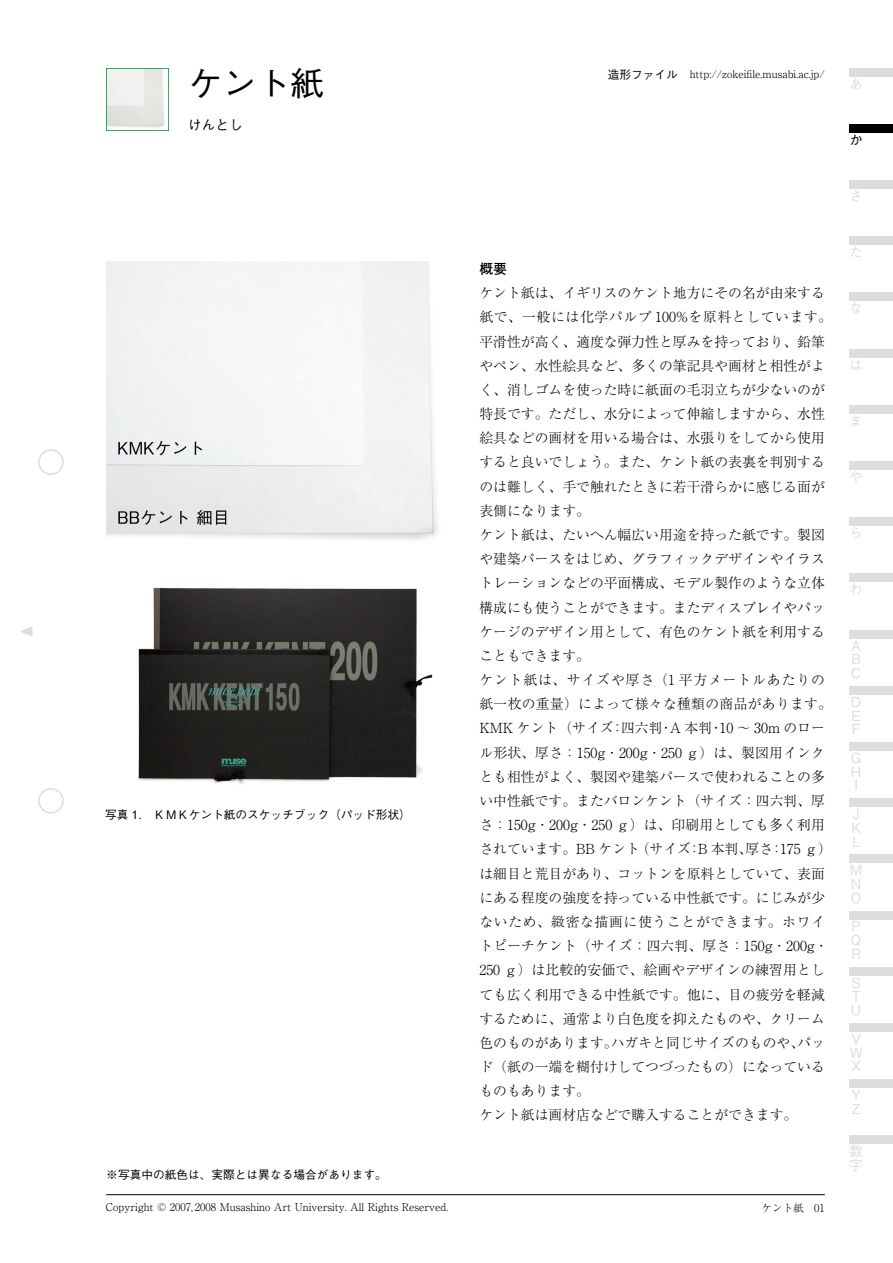
<style>
.page{position:relative;width:893px;height:1263px;background:#fff}
.page>*{position:absolute;margin:0;border:0;box-sizing:border-box;transform-origin:0 0}
.t1{font:500 34.05px "Gothic BBB Pro";color:#000}
.t2{font:300 13.8px/24.2px "Ryumin Pro";color:#000}
.t3{font:500 13.8px/13.8px "Gothic BBB Pro";color:#dcdddd;text-align:justify}
.t4{font:300 13.8px "Ryumin Pro";letter-spacing:.045em;color:#000}
.t5{font:300 13.8px "Ryumin Pro";letter-spacing:.02em;color:#000}
.t6{font:300 13.8px "Ryumin Pro";letter-spacing:.065em;color:#000}
.t7{font:300 13.8px "Ryumin Pro";letter-spacing:.05em;color:#000}
.t8{font:500 13.8px "Gothic BBB Pro";color:#000}
.t9{font:700 13.8px "Futo Go B101 Pro";color:#000}
.t10{font:500 11.7px "Gothic BBB Pro";color:#000}
.t11{font:300 10.65px "Ryumin Pro";color:#000}
.s1{font-family:"Gothic BBB Pro";font-weight:500;font-size:11.7px}
</style>
<div class="page">
<div style="left:38px;top:449px;width:26px;height:26px;border:2px solid #dcdddd;border-radius:50%"></div>
<div style="left:38px;top:788px;width:26px;height:25px;border:2px solid #dcdddd;border-radius:50%"></div>
<svg style="left:20px;top:626px;width:13px;height:11px"></svg>
<div style="left:849px;top:1135px;width:44px;height:9px;background:#dcdddd"></div>
<div style="left:849px;top:1079px;width:44px;height:9px;background:#dcdddd"></div>
<div style="left:849px;top:1023px;width:44px;height:8px;background:#dcdddd"></div>
<div style="left:849px;top:967px;width:44px;height:8px;background:#dcdddd"></div>
<div style="left:849px;top:911px;width:44px;height:8px;background:#dcdddd"></div>
<div style="left:849px;top:854px;width:44px;height:9px;background:#dcdddd"></div>
<div style="left:849px;top:798px;width:44px;height:9px;background:#dcdddd"></div>
<div style="left:849px;top:742px;width:44px;height:9px;background:#dcdddd"></div>
<div style="left:849px;top:686px;width:44px;height:9px;background:#dcdddd"></div>
<div style="left:849px;top:630px;width:44px;height:8px;background:#dcdddd"></div>
<div style="left:849px;top:517px;width:44px;height:9px;background:#dcdddd"></div>
<div style="left:849px;top:461px;width:44px;height:9px;background:#dcdddd"></div>
<div style="left:849px;top:405px;width:44px;height:9px;background:#dcdddd"></div>
<div style="left:849px;top:293px;width:44px;height:8px;background:#dcdddd"></div>
<div style="left:849px;top:237px;width:44px;height:8px;background:#dcdddd"></div>
<div style="left:849px;top:180px;width:44px;height:9px;background:#dcdddd"></div>
<div style="left:849px;top:68px;width:44px;height:9px;background:#dcdddd"></div>
<hr style="left:106px;top:1194px;width:719px;height:1px;background:#000">
<div style="left:849px;top:124px;width:44px;height:9px;background:#000"></div>
<div style="left:849px;top:349px;width:44px;height:8px;background:#dcdddd"></div>
<div style="left:849px;top:574px;width:44px;height:8px;background:#dcdddd"></div>
<img style="left:106px;top:261px;width:332px;height:279px">
<img style="left:106px;top:68px;width:63px;height:62px">
<img style="left:138px;top:587px;width:295px;height:198px">
<h1 class="t1" style="left:188px;top:56px;width:138px">ケント紙</h1>
<p class="t8" style="left:188px;top:114px;width:57px">けんとし</p>
<p class="t10" style="left:105px;top:805px;width:307px">写真 1.　ＫＭＫケント紙のスケッチブック（パッド形状(</p>
<p class="t10" style="left:106px;top:1165px;width:282px">※写真中の紙色は、実際とは異なる場合があります。</p>
<p class="t11" style="left:106px;top:1199px;width:344px">Copyright © 2007, 2008 Musashino Art University. All Rights Reserved.</p>
<p class="t9" style="left:479px;top:258px;width:29px">概要</p>
<p class="t11" style="left:608px;top:66px;width:218px"><span class="s1">造形ファイル　</span>http://zokeifile.musabi.ac j p. /</p>
<p class="t2" style="left:479px;top:280px;width:347px">ケント紙は、イギリスのケント地方にその名が由来する</p>
<p class="t4" style="left:479px;top:306px;width:354px">紙で、一般には化学パルプ 100%を原料としています。</p>
<p class="t2" style="left:479px;top:328px;width:347px">平滑性が高く、適度な弾力性と厚みを持っており、鉛筆</p>
<p class="t2" style="left:479px;top:352px;width:347px">やペン、水性絵具など、多くの筆記具や画材と相性がよ</p>
<p class="t2" style="left:479px;top:376px;width:347px">く、消しゴムを使った時に紙面の毛羽立ちが少ないのが</p>
<p class="t2" style="left:479px;top:401px;width:347px">特長です。ただし、水分によって伸縮しますから、水性</p>
<p class="t2" style="left:479px;top:425px;width:347px">絵具などの画材を用いる場合は、水張りをしてから使用</p>
<p class="t2" style="left:479px;top:449px;width:347px">すると良いでしょう。また、ケント紙の表裏を判別する</p>
<p class="t2" style="left:479px;top:473px;width:347px">のは難しく、手で触れたときに若干滑らかに感じる面が</p>
<p class="t2" style="left:479px;top:497px;width:112px">表側になります。</p>
<p class="t2" style="left:479px;top:522px;width:347px">ケント紙は、たいへん幅広い用途を持った紙です。製図</p>
<p class="t2" style="left:479px;top:546px;width:347px">や建築パースをはじめ、グラフィックデザインやイラス</p>
<p class="t2" style="left:479px;top:570px;width:347px">トレーションなどの平面構成、モデル製作のような立体</p>
<p class="t2" style="left:479px;top:594px;width:347px">構成にも使うことができます。またディスプレイやパッ</p>
<p class="t2" style="left:479px;top:618px;width:347px">ケージのデザイン用として、有色のケント紙を利用する</p>
<p class="t2" style="left:479px;top:643px;width:112px">こともできます。</p>
<p class="t6" style="left:479px;top:669px;width:347px">ケント紙は、サイズや厚さ（1 平方メートルあたりの</p>
<p class="t5" style="left:479px;top:693px;width:354px">紙一枚の重量）によって様々な種類の商品があります。</p>
<p class="t2" style="left:720px;top:715px;width:107px">10 ～ 30m のロー</p>
<p class="t2" style="left:479px;top:715px;width:136px">KMK ケント（サイズ</p>
<p class="t2" style="left:479px;top:739px;width:347px">ル形状、厚さ：150 ・g 200 ・g 250 ｇ）は、製図用インク</p>
<p class="t2" style="left:479px;top:763px;width:347px">とも相性がよく、製図や建築パースで使われることの多</p>
<p class="t2" style="left:479px;top:788px;width:347px">い中性紙です。またバロンケント（サイズ：四六判、厚</p>
<p class="t2" style="left:479px;top:812px;width:347px">さ：150 ・g 200 ・g 250 ｇ）は、印刷用としても多く利用</p>
<p class="t2" style="left:770px;top:836px;width:64px">：175 ｇ(</p>
<p class="t2" style="left:670px;top:715px;width:44px">A本判</p>
<p class="t2" style="left:621px;top:715px;width:43px">四六判</p>
<p class="t2" style="left:610px;top:715px;width:15px">：</p>
<p class="t2" style="left:659px;top:715px;width:15px">・</p>
<p class="t2" style="left:709px;top:715px;width:15px">・</p>
<p class="t2" style="left:636px;top:836px;width:57px">（サイズ</p>
<p class="t2" style="left:745px;top:836px;width:29px">厚さ</p>
<p class="t2" style="left:698px;top:836px;width:56px">B 本判、</p>
<p class="t2" style="left:479px;top:836px;width:162px">されています。BB ケント</p>
<p class="t2" style="left:479px;top:860px;width:347px">は細目と荒目があり、コットンを原料としていて、表面</p>
<p class="t2" style="left:479px;top:884px;width:347px">にある程度の強度を持っている中性紙です。にじみが少</p>
<p class="t7" style="left:479px;top:911px;width:347px">ないため、緻密な描画に使うことができます。ホワイ</p>
<p class="t2" style="left:479px;top:933px;width:350px">トピーチケント（サイズ：四六判、厚さ：150 ・g 200 ・g</p>
<p class="t2" style="left:479px;top:957px;width:347px">250 ｇ）は比較的安価で、絵画やデザインの練習用とし</p>
<p class="t2" style="left:479px;top:981px;width:347px">ても広く利用できる中性紙です。他に、目の疲労を軽減</p>
<p class="t2" style="left:479px;top:1005px;width:347px">するために、通常より白色度を抑えたものや、クリーム</p>
<p class="t2" style="left:797px;top:1029px;width:29px">パッ</p>
<p class="t2" style="left:688px;top:836px;width:15px">：</p>
<p class="t2" style="left:611px;top:1029px;width:195px">ハガキと同じサイズのものや、</p>
<p class="t2" style="left:479px;top:1029px;width:347px">色のものがあります。<br>ド（紙の一端を糊付けしてつづったもの）になっているものもあります。<br>ケント紙は画材店などで購入することができます。</p>
<p class="t11" style="left:761px;top:1199px;width:44px">ケント紙</p>
<p class="t11" style="left:814px;top:1199px;width:12px">01</p>
<p class="t3" style="left:849px;top:75px;width:13px">あ</p>
<p class="t8" style="left:849px;top:129px;width:14px">か</p>
<p class="t3" style="left:849px;top:187px;width:12px">さ</p>
<p class="t3" style="left:849px;top:244px;width:14px">た</p>
<p class="t3" style="left:849px;top:300px;width:14px">な</p>
<p class="t3" style="left:849px;top:356px;width:14px">は</p>
<p class="t3" style="left:849px;top:412px;width:13px">ま</p>
<p class="t3" style="left:849px;top:468px;width:14px">や</p>
<p class="t3" style="left:849px;top:524px;width:13px">ら</p>
<p class="t3" style="left:849px;top:580px;width:14px">わ</p>
<p class="t3" style="left:851px;top:637px;width:12px">A B C</p>
<p class="t3" style="left:851px;top:693px;width:12px">D E F</p>
<p class="t3" style="left:851px;top:749px;width:12px">G H I</p>
<p class="t3" style="left:851px;top:805px;width:11px">J K L</p>
<p class="t3" style="left:850px;top:861px;width:14px">M N O</p>
<p class="t3" style="left:851px;top:918px;width:12px">P Q R</p>
<p class="t3" style="left:851px;top:974px;width:12px">S T U</p>
<p class="t3" style="left:850px;top:1030px;width:15px;text-align:left">V<br>W<br>X</p>
<p class="t3" style="left:851px;top:1086px;width:11px">Y<br>Z</p>
<p class="t3" style="left:849px;top:1142px;width:15px">数字</p>
</div>
